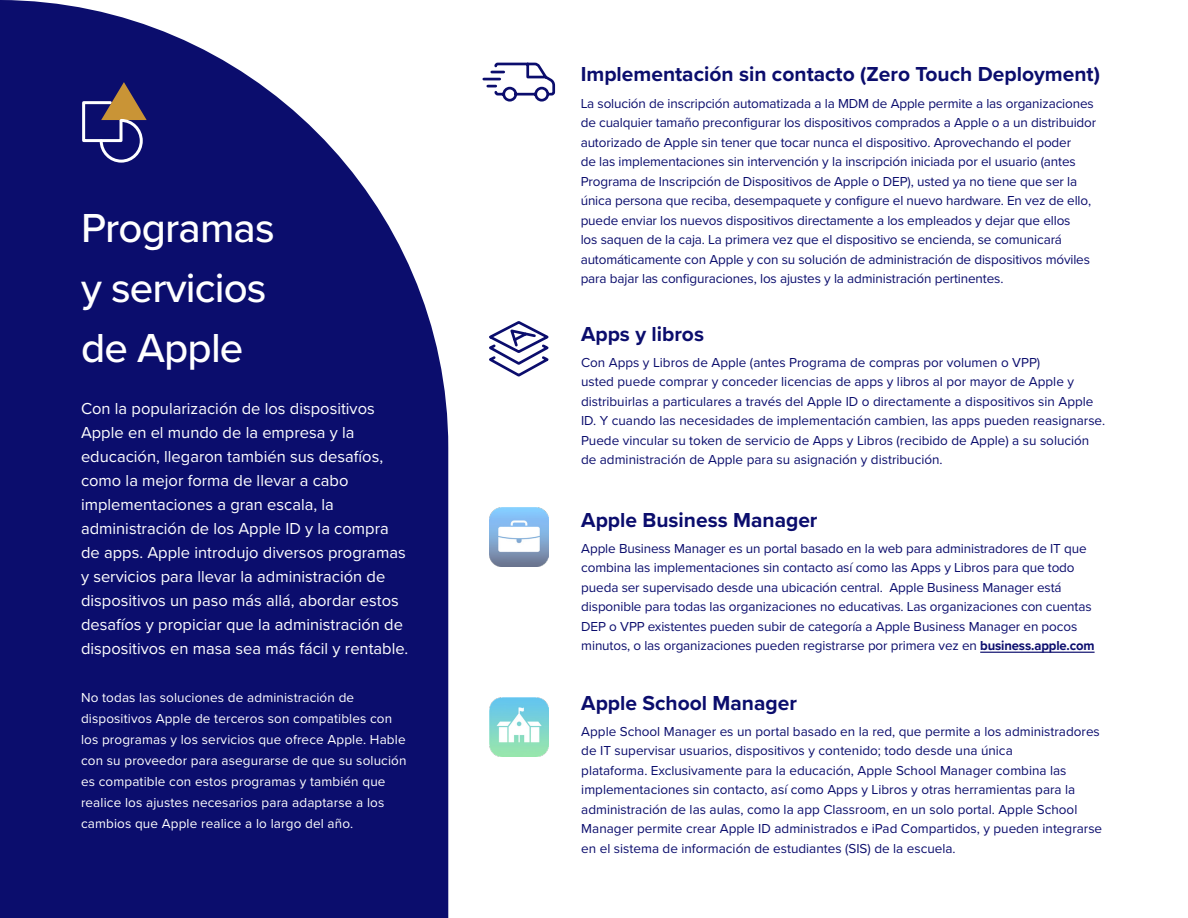
<style>
.page{position:relative;width:1188px;height:918px;background:#fff}
.page>*{position:absolute;margin:0;border:0;box-sizing:border-box;transform-origin:0 0}
.t1{font:500 42px/60px "Proxima Nova";letter-spacing:-.02em;color:#fff}
.t2{font:700 21px "Proxima Nova";color:#0b0d6d}
.t3{font:16.5px/24px "Proxima Nova";color:#fff}
.t4{font:13.5px/19.5px "Proxima Nova";letter-spacing:-.01em;color:#0b0d6d}
.t5{font:13.5px/21px "Proxima Nova";letter-spacing:.01em;color:#fff}
.s1{font-weight:700}
</style>
<div class="page">
<svg style="left:0;top:0;width:448px;height:918px;background:#25267c"></svg>
<svg style="left:81px;top:82px;width:66px;height:82px;background:#463f75"></svg>
<hr style="left:980px;top:652px;width:115px;height:1px;background:#0b0d6d">
<svg style="left:489px;top:321px;width:60px;height:56px"></svg>
<img style="left:489px;top:507px;width:60px;height:60px">
<img style="left:489px;top:697px;width:60px;height:60px">
<svg style="left:482px;top:62px;width:74px;height:40px"></svg>
<h1 class="t1" style="left:81px;top:196px;width:195px">Programas y servicios de Apple</h1>
<p class="t3" style="left:81px;top:396px;width:329px">Con la popularización de los dispositivos Apple en el mundo de la empresa y la educación, llegaron también sus desafíos, como la mejor forma de llevar a cabo implementaciones a gran escala, la administración de los Apple ID y la compra de apps. Apple introdujo diversos programas y servicios para llevar la administración de dispositivos un paso más allá, abordar estos desafíos y propiciar que la administración de dispositivos en masa sea más fácil y rentable.</p>
<p class="t5" style="left:81px;top:687px;width:327px">No todas las soluciones de administración de dispositivos Apple de terceros son compatibles con los programas y los servicios que ofrece Apple. Hable con su proveedor para asegurarse de que su solución es compatible con estos programas y también que realice los ajustes necesarios para adaptarse a los cambios que Apple realice a lo largo del año.</p>
<h2 class="t2" style="left:581px;top:59px;width:521px">Implementación sin contacto (Zero Touch Deployment)</h2>
<p class="t4" style="left:581px;top:93px;width:517px">La solución de inscripción automatizada a la MDM de Apple permite a las organizaciones de cualquier tamaño preconfigurar los dispositivos comprados a Apple o a un distribuidor autorizado de Apple sin tener que tocar nunca el dispositivo. Aprovechando el poder<br>de las implementaciones sin intervención y la inscripción iniciada por el usuario (antes Programa de Inscripción de Dispositivos de Apple o DEP), usted ya no tiene que ser la única persona que reciba, desempaquete y configure el nuevo hardware. En vez de ello, puede enviar los nuevos dispositivos directamente a los empleados y dejar que ellos<br>los saquen de la caja. La primera vez que el dispositivo se encienda, se comunicará automáticamente con Apple y con su solución de administración de dispositivos móviles para bajar las configuraciones, los ajustes y la administración pertinentes.</p>
<h2 class="t2" style="left:581px;top:318px;width:125px">Apps y libros</h2>
<p class="t4" style="left:581px;top:352px;width:526px">Con Apps y Libros de Apple (antes Programa de compras por volumen o VPP)<br>usted puede comprar y conceder licencias de apps y libros al por mayor de Apple y distribuirlas a particulares a través del Apple ID o directamente a dispositivos sin Apple ID. Y cuando las necesidades de implementación cambien, las apps pueden reasignarse.<br>Puede vincular su token de servicio de Apps y Libros (recibido de Apple) a su solución de administración de Apple para su asignación y distribución.</p>
<h2 class="t2" style="left:581px;top:504px;width:238px">Apple Business Manager</h2>
<p class="t4" style="left:581px;top:538px;width:515px">Apple Business Manager es un portal basado en la web para administradores de IT que combina las implementaciones sin contacto así como las Apps y Libros para que todo pueda ser supervisado desde una ubicación central. Apple Business Manager está disponible para todas las organizaciones no educativas. Las organizaciones con cuentas DEP o VPP existentes pueden subir de categoría a Apple Business Manager en pocos minutos, o las organizaciones pueden registrarse por primera vez en <span class="s1">business.apple.com</span></p>
<h2 class="t2" style="left:581px;top:687px;width:217px">Apple School Manager</h2>
<p class="t4" style="left:581px;top:721px;width:522px">Apple School Manager es un portal basado en la red, que permite a los administradores de IT supervisar usuarios, dispositivos y contenido; todo desde una única<br>plataforma. Exclusivamente para la educación, Apple School Manager combina las implementaciones sin contacto, así como Apps y Libros y otras herramientas para la administración de las aulas, como la app Classroom, en un solo portal. Apple School Manager permite crear Apple ID administrados e iPad Compartidos, y pueden integrarse en el sistema de información de estudiantes (SIS) de la escuela.</p>
</div>
